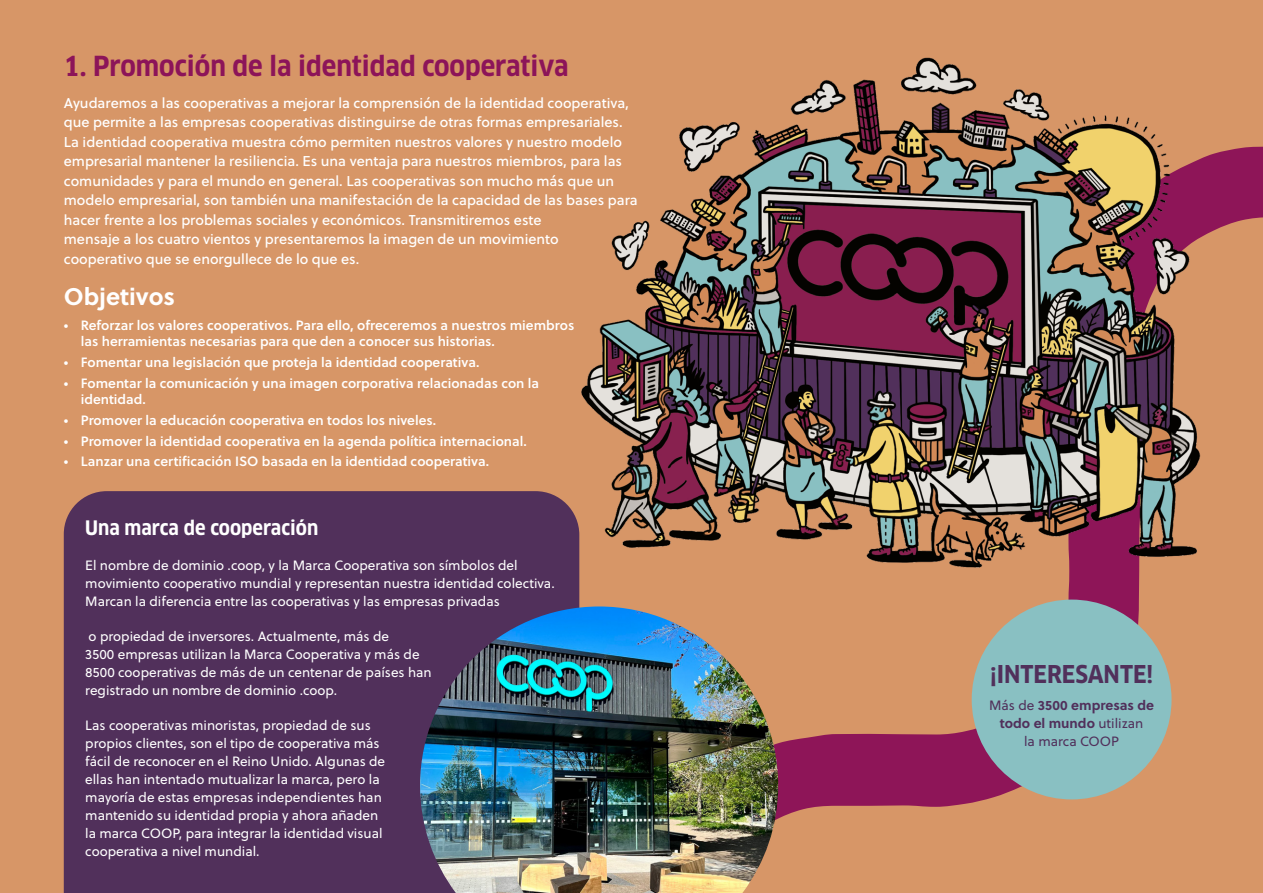
<style>
.page{position:relative;width:1263px;height:893px;background:#d79667}
.page>*{position:absolute;margin:0;border:0;box-sizing:border-box;transform-origin:0 0}
.t1{font:700 condensed 27px "Clan Pro";color:#8c1459}
.t2{font:700 condensed 24px "Clan Pro";color:#51305b}
.t3{font:700 24px "Soleil";color:#fff}
.t4{font:700 condensed 19.5px "Clan Pro";color:#fff}
.t5{font:14.25px/19.5px "Soleil Bk";color:#fff}
.t6{font:13.5px/18px "Soleil";color:#fff}
.t7{font:13.5px/16.5px "Soleil Sb";color:#fff}
.t8{font:700 13.5px/18px "Soleil";color:#51305b;text-align:center}
.s1{font-weight:400}
</style>
<div class="page">
<div style="left:64px;top:491px;width:507px;height:402px;background:#51305b"></div>
<svg style="left:778px;top:146px;width:485px;height:673px"></svg>
<img style="left:571px;top:57px;width:662px;height:549px">
<div style="left:972px;top:600px;width:199px;height:199px;background:#89c0c2;border-radius:50%"></div>
<img style="left:420px;top:606px;width:358px;height:287px">
<p class="t1" style="left:64px;top:50px;width:506px">1. Promoción de la identidad cooperativa</p>
<p class="t5" style="left:64px;top:93px;width:567px">Ayudaremos a las cooperativas a mejorar la comprensión de la identidad cooperativa,</p>
<p class="t5" style="left:64px;top:112px;width:575px">que permite a las empresas cooperativas distinguirse de otras formas empresariales.<br>La identidad cooperativa muestra cómo permiten nuestros valores y nuestro modelo empresarial mantener la resiliencia. Es una ventaja para nuestros miembros, para las comunidades y para el mundo en general. Las cooperativas son mucho más que un modelo empresarial, son también una manifestación de la capacidad de las bases para hacer frente a los problemas sociales y económicos. Transmitiremos este<br>mensaje a los cuatro vientos y presentaremos la imagen de un movimiento cooperativo que se enorgullece de lo que es.</p>
<p class="t3" style="left:64px;top:278px;width:113px">Objetivos</p>
<p class="t7" style="left:81px;top:316px;width:495px;text-indent:-17px">• Reforzar los valores cooperativos. Para ello, ofreceremos a nuestros miembros las herramientas necesarias para que den a conocer sus historias.</p>
<p class="t7" style="left:64px;top:353px;width:417px">• Fomentar una legislación que proteja la identidad cooperativa.</p>
<p class="t7" style="left:81px;top:374px;width:460px;text-indent:-17px">• Fomentar la comunicación y una imagen corporativa relacionadas con la identidad.</p>
<p class="t7" style="left:64px;top:411px;width:374px">• Promover la educación cooperativa en todos los niveles.</p>
<p class="t7" style="left:64px;top:432px;width:464px">• Promover la identidad cooperativa en la agenda política internacional.</p>
<p class="t7" style="left:64px;top:453px;width:427px">• Lanzar una certificación ISO basada en la identidad cooperativa.</p>
<p class="t4" style="left:85px;top:516px;width:235px">Una marca de cooperación</p>
<p class="t6" style="left:85px;top:556px;width:471px">El nombre de dominio .coop, y la Marca Cooperativa son símbolos del movimiento cooperativo mundial y representan nuestra identidad colectiva.<br>Marcan la diferencia entre las cooperativas y las empresas privadas</p>
<p class="t6" style="left:85px;top:627px;width:348px">o propiedad de inversores. Actualmente, más de<br>3500 empresas utilizan la Marca Cooperativa y más de 8500 cooperativas de más de un centenar de países han registrado un nombre de dominio .coop.</p>
<p class="t6" style="left:85px;top:716px;width:301px">Las cooperativas minoristas, propiedad de sus propios clientes, son el tipo de cooperativa más fácil de reconocer en el Reino Unido. Algunas de ellas han intentado mutualizar la marca, pero la mayoría de estas empresas independientes han mantenido su identidad propia y ahora añaden la marca COOP, para integrar la identidad visual cooperativa a nivel mundial.</p>
<p class="t2" style="left:990px;top:660px;width:165px">¡INTERESANTE!</p>
<p class="t8" style="left:989px;top:695px;width:166px"><span class="s1">Más de</span> 3500 empresas de todo el mundo <span class="s1">utilizan<br>la marca COOP</span></p>
</div>
